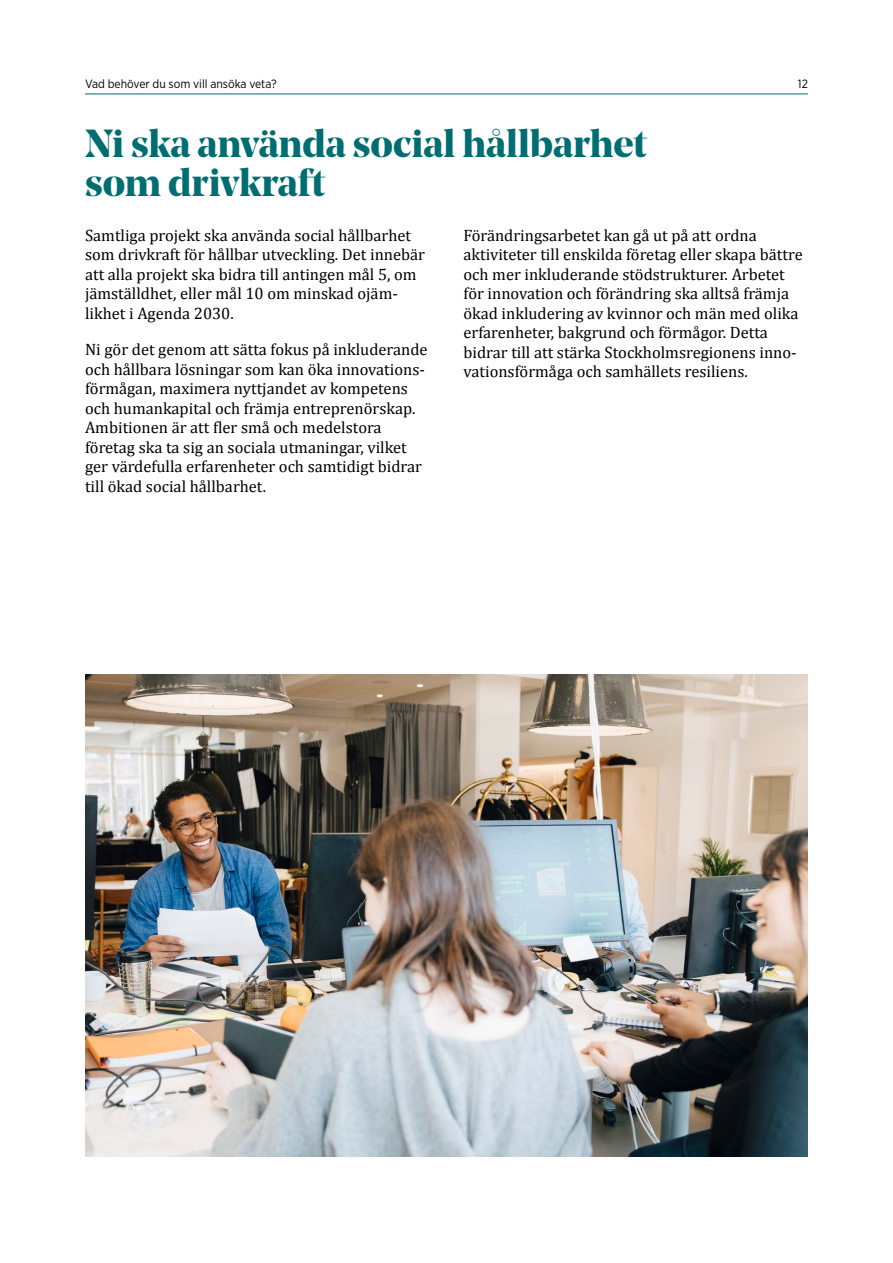
<style>
.page{position:relative;width:893px;height:1263px;background:#fff}
.page>*{position:absolute;margin:0;border:0;box-sizing:border-box;transform-origin:0 0}
.Rubrik_H2{font:700 39px/39px "Noe Display";letter-spacing:-.005em;color:#006d71}
.Bröd{font:16.5px/19.5px "Cambria";color:#000}
.t1{font:12px "Gotham Narrow";color:#000}
</style>
<div class="page">
<hr style="left:85px;top:94px;width:723px;height:1px;background:#006d71">
<img style="left:85px;top:675px;width:723px;height:482px">
<p class="t1" style="left:85px;top:77px;width:193px">Vad behöver du som vill ansöka veta?</p>
<p class="t1" style="left:798px;top:77px;width:12px">12</p>
<h2 class="Rubrik_H2" style="left:85px;top:122px;width:563px">Ni ska använda social hållbarhet som drivkraft</h2>
<p class="Bröd" style="left:85px;top:226px;width:342px">Samtliga projekt ska använda social hållbarhet som drivkraft för hållbar utveckling. Det innebär att alla projekt ska bidra till antingen mål 5, om jämställdhet, eller mål 10 om minskad ojäm&shy;likhet i Agenda 2030.</p>
<p class="Bröd" style="left:85px;top:340px;width:344px">Ni gör det genom att sätta fokus på inkluderande och hållbara lösningar som kan öka innovations&shy;förmågan, maximera nyttjandet av kompetens och humankapital och främja entreprenörskap.<br>Ambitionen är att fler små och medelstora företag ska ta sig an sociala utmaningar, vilket ger värdefulla erfarenheter och samtidigt bidrar till ökad social hållbarhet.</p>
<p class="Bröd" style="left:463px;top:226px;width:341px">Förändringsarbetet kan gå ut på att ordna aktiviteter till enskilda företag eller skapa bättre och mer inkluderande stödstrukturer. Arbetet för innovation och förändring ska alltså främja ökad inkludering av kvinnor och män med olika erfarenheter, bakgrund och förmågor. Detta bidrar till att stärka Stockholmsregionens inno&shy;vationsförmåga och samhällets resiliens.</p>
</div>
